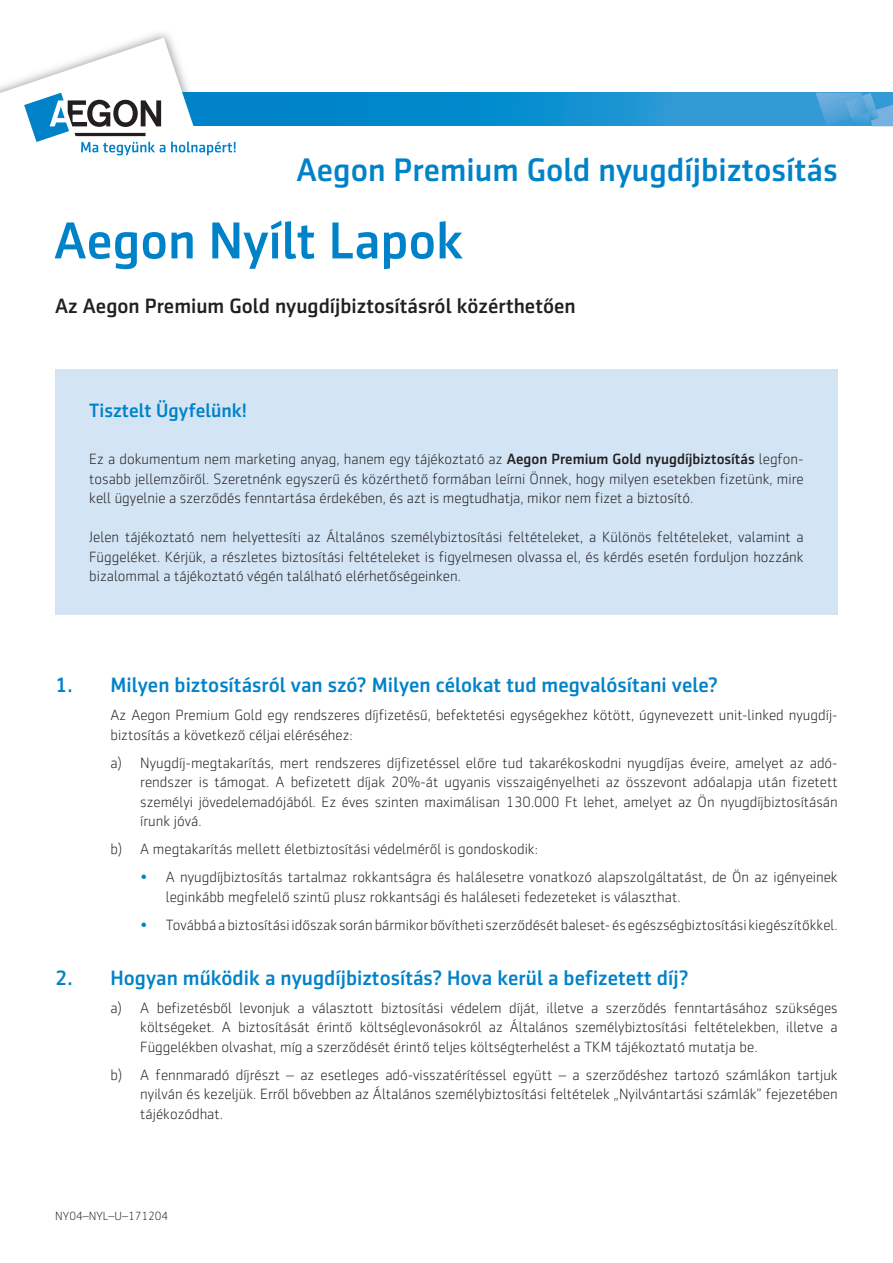
<style>
.page{position:relative;width:893px;height:1263px;background:#fff}
.page>*{position:absolute;margin:0;border:0;box-sizing:border-box;transform-origin:0 0}
.t1{font:500 52.5px "Sentico Sans DT";color:#0082c8}
.t2{font:500 33px "Sentico Sans DT";color:#0082c8}
.t3{font:500 21px "Sentico Sans DT";color:#0082c8}
.t4{font:500 21px "Sentico Sans DT";color:#231f20}
.t5{font:500 19.5px "Sentico Sans DT";color:#0082c8}
.t6{font:300 15px/19.5px "Sentico Sans DT";color:#231f20;text-align:justify}
.t7{font:300 12px "Sentico Sans DT";color:#231f20}
.s1{font-weight:500}
.s2{color:#0082c8}
</style>
<div class="page">
<svg style="left:236px;top:93px;width:580px;height:33px"></svg>
<svg style="left:0;top:38px;width:236px;height:117px"></svg>
<svg style="left:816px;top:93px;width:77px;height:33px"></svg>
<div style="left:55px;top:369px;width:783px;height:246px;background:#d3e4f4"></div>
<h2 class="t2" style="left:296px;top:157px;width:543px">Aegon Premium Gold nyugdíjbiztosítás</h2>
<h1 class="t1" style="left:54px;top:221px;width:411px">Aegon Nyílt Lapok</h1>
<h3 class="t4" style="left:55px;top:297px;width:522px">Az Aegon Premium Gold nyugdíjbiztosításról közérthetően</h3>
<h3 class="t5" style="left:89px;top:403px;width:159px">Tisztelt Ügyfelünk!</h3>
<p class="t6" style="left:89px;top:451px;width:716px">Ez a dokumentum nem marketing anyag, hanem egy tájékoztató az <span class="s1">Aegon Premium Gold nyugdíjbiztosítás</span> legfon&shy;tosabb jellemzőiről. Szeretnénk egyszerű és közérthető formában leírni Önnek, hogy milyen esetekben fizetünk, mire kell ügyelnie a szerződés fenntartása érdekében, és azt is megtudhatja, mikor nem fizet a biztosító.</p>
<p class="t6" style="left:89px;top:529px;width:716px">Jelen tájékoztató nem helyettesíti az Általános személybiztosítási feltételeket, a Különös feltételeket, valamint a Függeléket. Kérjük, a részletes biztosítási feltételeket is figyelmesen olvassa el, és kérdés esetén forduljon hozzánk bizalommal a tájékoztató végén található elérhetőségeinken.</p>
<h3 class="t3" style="left:55px;top:677px;width:664px">1. Milyen biztosításról van szó? Milyen célokat tud megvalósítani vele?</h3>
<p class="t6" style="left:111px;top:707px;width:729px">Az Aegon Premium Gold egy rendszeres díjfizetésű, befektetési egységekhez kötött, úgynevezett unit-linked nyugdíj&shy;biztosítás a következő céljai eléréséhez:</p>
<p class="t6" style="left:140px;top:754px;width:699px;text-indent:-30px">a) Nyugdíj-megtakarítás, mert rendszeres díjfizetéssel előre tud takarékoskodni nyugdíjas éveire, amelyet az adó&shy;rendszer is támogat. A befizetett díjak 20%-át ugyanis visszaigényelheti az összevont adóalapja után fizetett személyi jövedelemadójából. Ez éves szinten maximálisan 130.000 Ft lehet, amelyet az Ön nyugdíjbiztosításán írunk jóvá.</p>
<p class="t6" style="left:111px;top:841px;width:429px">b) A megtakarítás mellett életbiztosítási védelméről is gondoskodik:</p>
<p class="t6" style="left:166px;top:869px;width:673px;text-indent:-26px"><span class="s2">•</span> A nyugdíjbiztosítás tartalmaz rokkantságra és halálesetre vonatkozó alapszolgáltatást, de Ön az igényeinek leginkább megfelelő szintű plusz rokkantsági és haláleseti fedezeteket is választhat.</p>
<p class="t6" style="left:140px;top:916px;width:699px"><span class="s2">•</span> Továbbá a biztosítási időszak során bármikor bővítheti szerződését baleset- és egészségbiztosítási kiegészítőkkel.</p>
<h3 class="t3" style="left:55px;top:970px;width:635px">2. Hogyan működik a nyugdíjbiztosítás? Hova kerül a befizetett díj?</h3>
<p class="t6" style="left:140px;top:999px;width:699px;text-indent:-30px">a) A befizetésből levonjuk a választott biztosítási védelem díját, illetve a szerződés fenntartásához szükséges költségeket. A biztosítását érintő költséglevonásokról az Általános személybiztosítási feltételekben, illetve a Függelékben olvashat, míg a szerződését érintő teljes költségterhelést a TKM tájékoztató mutatja be.</p>
<p class="t6" style="left:140px;top:1066px;width:699px;text-indent:-30px">b) A fennmaradó díjrészt – az esetleges adó-visszatérítéssel együtt – a szerződéshez tartozó számlákon tartjuk nyilván és kezeljük. Erről bővebben az Általános személybiztosítási feltételek „Nyilvántartási számlák” fejezetében tájékozódhat.</p>
<p class="t7" style="left:55px;top:1212px;width:114px">NY04–NYL–U–171204</p>
</div>
